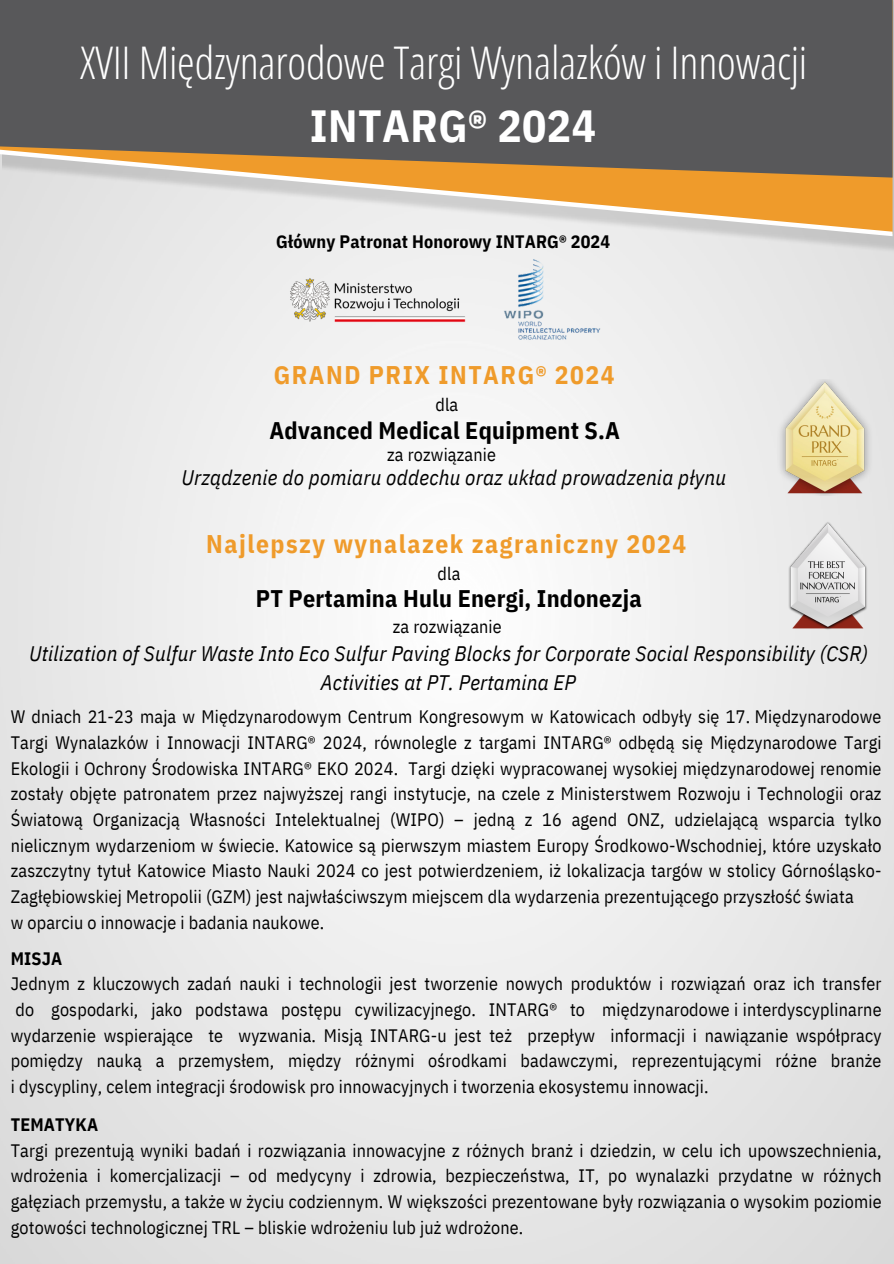
<style>
.page{position:relative;width:894px;height:1264px;background:#fff}
.page>*{position:absolute;margin:0;border:0;box-sizing:border-box;transform-origin:0 0}
.t1{font:300 45px "Open Sans Condensed";letter-spacing:-.005em;color:#fff}
.t2{font:700 45px "IBM Plex Sans Cond";letter-spacing:.01em;color:#fff}
.t3{font:700 25.5px "IBM Plex Sans Cond";letter-spacing:.06em;color:#ef9b2b}
.t4{font:700 24px "IBM Plex Sans Cond";letter-spacing:.01em;color:#000}
.t5{font:italic 21px/29.2px "IBM Plex Sans Cond";letter-spacing:.01em;color:#000;text-align:center}
.t6{font:18px/25.7px "IBM Plex Sans Cond";letter-spacing:.01em;color:#000;text-align:justify}
.t7{font:700 18px "IBM Plex Sans Cond";letter-spacing:.01em;color:#000}
.s1{color:#e8e8e8}
</style>
<div class="page">
<img style="left:3px;top:0;width:890px;height:253px">
<svg style="left:0;top:178px;width:892px;height:58px;background:#e6cdab"></svg>
<svg style="left:0;top:0;width:892px;height:178px;background:#655f5a"></svg>
<img style="left:766px;top:380px;width:116px;height:115px">
<img style="left:280px;top:268px;width:194px;height:63px">
<img style="left:493px;top:251px;width:117px;height:99px">
<img style="left:771px;top:520px;width:111px;height:110px">
<p class="t1" style="left:80px;top:31px;width:728px">XVII Międzynarodowe Targi Wynalazków i Innowacji</p>
<h3 class="t2" style="left:310px;top:96px;width:287px">INTARG® 2024</h3>
<p class="t7" style="left:276px;top:230px;width:335px">Główny Patronat Honorowy INTARG® 2024</p>
<p class="t3" style="left:274px;top:357px;width:342px">GRAND PRIX INTARG® 2024</p>
<p class="t6" style="left:435px;top:391px;width:24px">dla</p>
<h5 class="t6" style="left:387px;top:441px;width:110px">za rozwiązanie</h5>
<h1 class="t4" style="left:269px;top:414px;width:352px">Advanced Medical Equipment S.A</h1>
<p class="t5" style="left:181px;top:462px;width:546px">Urządzenie do pomiaru oddechu oraz układ prowadzenia płynu</p>
<p class="t3" style="left:206px;top:527px;width:481px">Najlepszy wynalazek zagraniczny 2024</p>
<p class="t6" style="left:437px;top:560px;width:24px">dla</p>
<p class="t4" style="left:256px;top:582px;width:387px">PT Pertamina Hulu Energi, Indonezja</p>
<p class="t6" style="left:393px;top:613px;width:110px">za rozwiązanie</p>
<p class="t5" style="left:29px;top:638px;width:840px">Utilization of Sulfur Waste Into Eco Sulfur Paving Blocks for Corporate Social Responsibility (CSR)<br>Activities at PT. Pertamina EP</p>
<h4 class="t6" style="left:11px;top:704px;width:872px">W dniach 21-23 maja w Międzynarodowym Centrum Kongresowym w Katowicach odbyły się 17.<span class="s1">.</span>Międzynarodowe Targi Wynalazków i Innowacji INTARG® 2024, równolegle z targami INTARG® odbędą się Międzynarodowe Targi Ekologii i Ochrony Środowiska INTARG® EKO 2024. Targi dzięki wypracowanej wysokiej międzynarodowej renomie zostały objęte patronatem przez najwyższej rangi instytucje, na czele z Ministerstwem Rozwoju i Technologii oraz Światową Organizacją Własności Intelektualnej (WIPO) – jedną z 16 agend ONZ, udzielającą wsparcia tylko nielicznym wydarzeniom w świecie. Katowice są pierwszym miastem Europy Środkowo-Wschodniej, które uzyskało zaszczytny tytuł Katowice Miasto Nauki 2024 co jest potwierdzeniem, iż lokalizacja targów w stolicy Górnośląsko-Zagłębiowskiej Metropolii (GZM) jest najwłaściwszym miejscem dla wydarzenia prezentującego przyszłość świata</h4>
<h3 class="t6" style="left:11px;top:909px;width:315px">w oparciu o innowacje i badania naukowe.</h3>
<p class="t7" style="left:11px;top:946px;width:53px">MISJA</p>
<h5 class="t6" style="left:11px;top:970px;width:872px">Jednym z kluczowych zadań nauki i technologii jest tworzenie nowych produktów i rozwiązań oraz ich transfer <span class="s1">.</span>do gospodarki, jako podstawa postępu cywilizacyjnego. INTARG® to międzynarodowe i interdyscyplinarne wydarzenie wspierające te wyzwania. Misją INTARG-u jest też przepływ informacji i nawiązanie współpracy pomiędzy nauką a przemysłem, między różnymi ośrodkami badawczymi, reprezentującymi różne branże i dyscypliny, celem integracji środowisk pro innowacyjnych i tworzenia ekosystemu innowacji.</h5>
<p class="t7" style="left:11px;top:1112px;width:89px">TEMATYKA</p>
<p class="t6" style="left:11px;top:1137px;width:872px">Targi prezentują wyniki badań i rozwiązania innowacyjne z różnych branż i dziedzin, w celu ich upowszechnienia, wdrożenia i komercjalizacji – od medycyny i zdrowia, bezpieczeństwa, IT, po wynalazki przydatne w różnych gałęziach przemysłu, a także w życiu codziennym. W większości prezentowane były rozwiązania o wysokim poziomie gotowości technologicznej TRL – bliskie wdrożeniu lub już wdrożone.</p>
</div>
